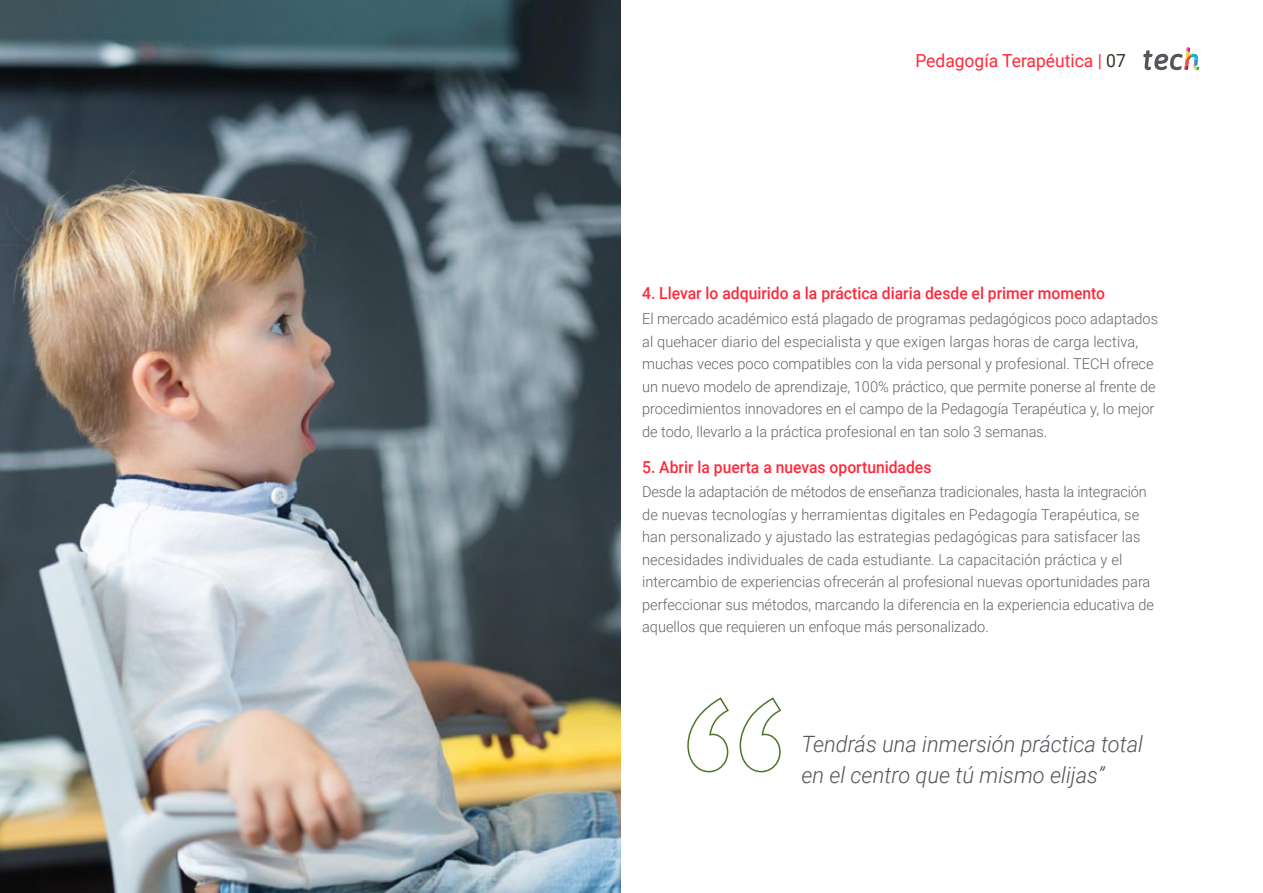
<style>
.page{position:relative;width:1263px;height:893px;background:#fff}
.page>*{position:absolute;margin:0;border:0;box-sizing:border-box;transform-origin:0 0}
.t1{font:italic 300 22.5px/31.5px "Roboto";color:#52555b}
.t2{font:18px "Roboto";color:#ff293a}
.t3{font:500 16.5px "Roboto";color:#ff293a;scale:.95 1}
.t4{font:300 15px/22.5px "Roboto";color:#61646a}
.s1{color:#312e20}
</style>
<div class="page">
<svg style="left:1143px;top:47px;width:56px;height:24px"></svg>
<img style="left:0;top:0;width:621px;height:893px">
<svg style="left:687px;top:697px;width:95px;height:76px"></svg>
<p class="t2" style="left:915px;top:48px;width:212px">Pedagogía Terapéutica | <span class="s1">07</span></p>
<p class="t3" style="left:642px;top:282px;width:489px">4. Llevar lo adquirido a la práctica diaria desde el primer momento</p>
<p class="t4" style="left:642px;top:307px;width:517px">El mercado académico está plagado de programas pedagógicos poco adaptados al quehacer diario del especialista y que exigen largas horas de carga lectiva, muchas veces poco compatibles con la vida personal y profesional. TECH ofrece un nuevo modelo de aprendizaje, 100% práctico, que permite ponerse al frente de procedimientos innovadores en el campo de la Pedagogía Terapéutica y, lo mejor de todo, llevarlo a la práctica profesional en tan solo 3 semanas.</p>
<p class="t3" style="left:642px;top:455px;width:306px">5. Abrir la puerta a nuevas oportunidades</p>
<p class="t4" style="left:642px;top:480px;width:513px">Desde la adaptación de métodos de enseñanza tradicionales, hasta la integración de nuevas tecnologías y herramientas digitales en Pedagogía Terapéutica, se han personalizado y ajustado las estrategias pedagógicas para satisfacer las necesidades individuales de cada estudiante. La capacitación práctica y el intercambio de experiencias ofrecerán al profesional nuevas oportunidades para perfeccionar sus métodos, marcando la diferencia en la experiencia educativa de aquellos que requieren un enfoque más personalizado.</p>
<h1 class="t1" style="left:801px;top:727px;width:343px">Tendrás una inmersión práctica total en el centro que tú mismo elijas”</h1>
</div>
